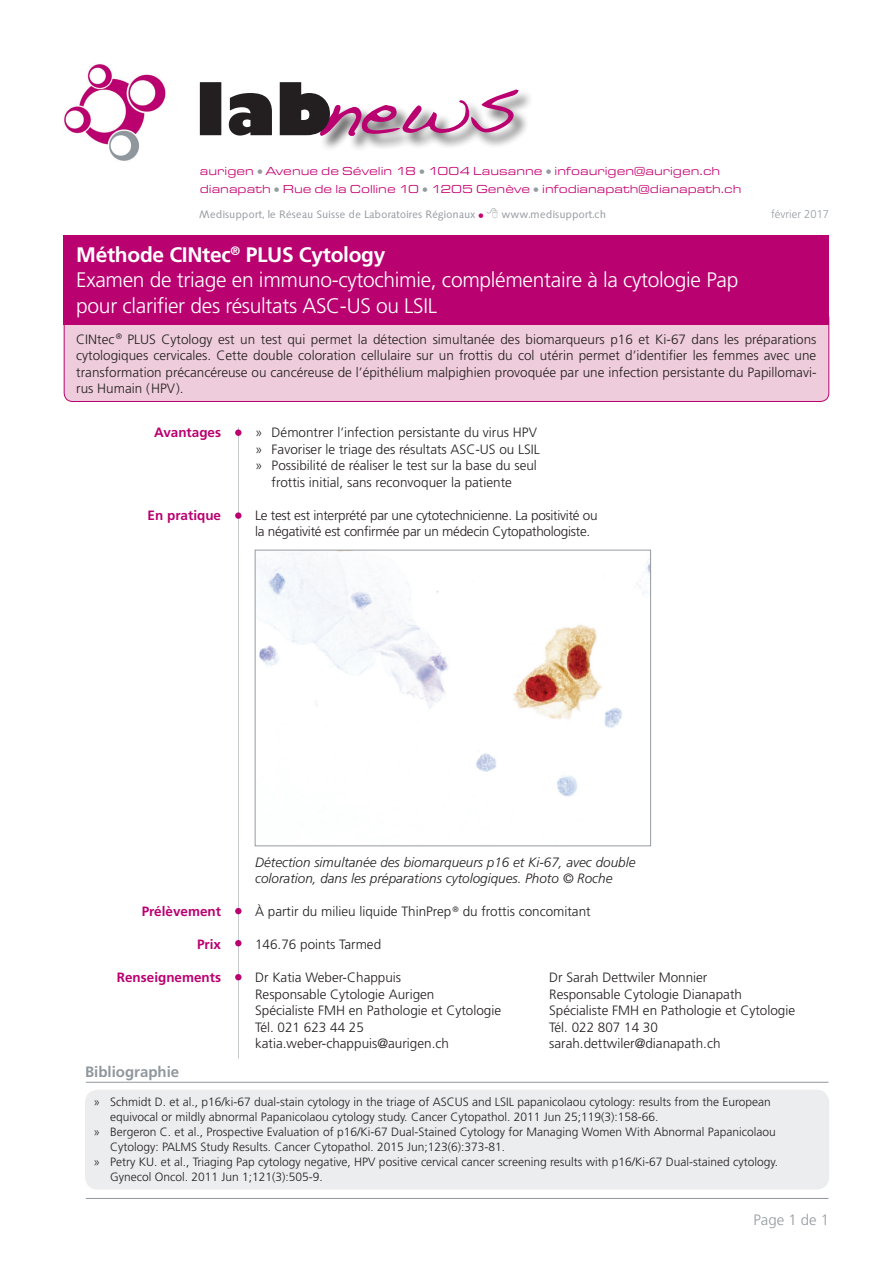
<style>
.page{position:relative;width:893px;height:1263px;background:#fff}
.page>*{position:absolute;margin:0;border:0;box-sizing:border-box;transform-origin:0 0}
.t1{font:300 21px/25.5px "Frutiger LT Std";letter-spacing:-.015em;color:#fff}
.t2{font:700 15px "Frutiger LT Std";color:#90979d}
.t3{font:300 15px "Frutiger LT Std";color:#959ca1}
.t4{font:300 13.5px/16.5px "Frutiger LT Std";color:#231f20;text-align:justify}
.t5{font:300 13.5px/16.5px "Frutiger LT Std";letter-spacing:-.02em;color:#231f20}
.t6{font:italic 300 13.5px/16.5px "Frutiger LT Std";color:#231f20}
.t7{font:700 13.5px "Frutiger LT Std";color:#ba0170}
.t8{font:300 12px "Frutiger LT Std";color:#231f20}
.t9{font:12px/18px "Eurostile T Regu Exte";color:#c60170}
.t10{font:11.25px "Saxony";color:#959ca1}
.t11{font:300 11.25px "Frutiger LT Std";color:#959ca1}
.s1{color:#c60170}
.s2{font-weight:700}
</style>
<div class="page">
<img style="left:64px;top:64px;width:102px;height:97px">
<div style="left:320px;top:90px;width:214px;height:62px;background:#231f20;opacity:.75"></div>
<svg style="left:200px;top:82px;width:319px;height:54px"></svg>
<hr style="left:238px;top:427px;width:1px;height:632px;background:#90979d">
<div style="left:64px;top:309px;width:765px;height:92px;background:#eeccdb;border-radius:9px"></div>
<div style="left:64px;top:309px;width:765px;height:93px;border:1px solid #ba0170;border-radius:9px"></div>
<div style="left:63px;top:235px;width:766px;height:89px;background:#ba0170"></div>
<div style="left:235px;top:429px;width:7px;height:7px;background:#ba0170;border-radius:50%"></div>
<div style="left:235px;top:512px;width:7px;height:7px;background:#ba0170;border-radius:50%"></div>
<div style="left:235px;top:908px;width:7px;height:6px;background:#ba0170;border-radius:50%"></div>
<div style="left:235px;top:940px;width:7px;height:6px;background:#ba0170;border-radius:50%"></div>
<div style="left:235px;top:974px;width:7px;height:6px;background:#ba0170;border-radius:50%"></div>
<img style="left:258px;top:552px;width:391px;height:245px">
<div style="left:255px;top:550px;width:396px;height:296px;border:1px solid #959ca1"></div>
<div style="left:85px;top:1090px;width:744px;height:99px;background:#ecedef;border-radius:13px"></div>
<hr style="left:86px;top:1082px;width:742px;height:1px;background:#90979d">
<hr style="left:86px;top:1198px;width:742px;height:1px;background:#90979d">
<p class="t9" style="left:200px;top:162px;width:543px">aurigen <sup>■</sup> Avenue de Sévelin 18 <sup>■</sup> 1004 Lausanne <sup>■</sup> infoaurigen@aurigen.ch dianapath <sup>■</sup> Rue de la Colline 10 <sup>■</sup> 1205 Genève <sup>■</sup> infodianapath@dianapath.ch</p>
<p class="t10" style="left:200px;top:208px;width:408px">Medisupport, le Réseau Suisse de Laboratoires Régionaux <span class="s1">■</span> www.medisupport.ch</p>
<p class="t11" style="left:771px;top:208px;width:59px">février 2017</p>
<h1 class="t1" style="left:76px;top:242px;width:664px"><span class="s2">Méthode CINtec</span><sup>®</sup> <span class="s2">PLUS Cytology<br></span>Examen de triage en immuno-cytochimie, complémentaire à la cytologie Pap pour clarifier des résultats ASC-US ou LSIL</h1>
<p class="t4" style="left:76px;top:331px;width:742px">CINtec <sup>®</sup> PLUS Cytology est un test qui permet la détection simultanée des biomarqueurs p16 et Ki-67 dans les préparations cytologiques cervicales. Cette double coloration cellulaire sur un frottis du col utérin permet d’identifier les femmes avec une transformation précancéreuse ou cancéreuse de l’épithélium malpighien provoquée par une infection persistante du Papillomavi&shy;rus Humain (HPV).</p>
<p class="t4" style="left:255px;top:425px;width:283px">» Démontrer l’infection persistante du virus HPV</p>
<p class="t4" style="left:255px;top:441px;width:286px">» Favoriser le triage des résultats ASC-US ou LSIL</p>
<p class="t4" style="left:255px;top:458px;width:283px">» Possibilité de réaliser le test sur la base du seul</p>
<p class="t4" style="left:272px;top:474px;width:242px">frottis initial, sans reconvoquer la patiente</p>
<p class="t5" style="left:255px;top:507px;width:344px">Le test est interprété par une cytotechnicienne. La positivité ou la négativité est confirmée par un médecin Cytopathologiste.</p>
<p class="t7" style="left:154px;top:425px;width:69px">Avantages</p>
<p class="t7" style="left:148px;top:507px;width:75px">En pratique</p>
<p class="t7" style="left:142px;top:903px;width:81px">Prélèvement</p>
<p class="t7" style="left:197px;top:936px;width:26px">Prix</p>
<p class="t7" style="left:117px;top:969px;width:106px">Renseignements</p>
<p class="t2" style="left:85px;top:1062px;width:96px">Bibliographie</p>
<p class="t6" style="left:255px;top:854px;width:382px">Détection simultanée des biomarqueurs p16 et Ki-67, avec double coloration, dans les préparations cytologiques. Photo © Roche</p>
<p class="t4" style="left:255px;top:903px;width:337px">À partir du milieu liquide ThinPrep <sup>®</sup> du frottis concomitant</p>
<p class="t4" style="left:255px;top:936px;width:128px">146.76 points Tarmed</p>
<p class="t4" style="left:255px;top:969px;width:148px">Dr Katia Weber-Chappuis</p>
<p class="t4" style="left:549px;top:969px;width:160px">Dr Sarah Dettwiler Monnier</p>
<p class="t4" style="left:255px;top:986px;width:181px">Responsable Cytologie Aurigen</p>
<p class="t4" style="left:549px;top:986px;width:194px">Responsable Cytologie Dianapath</p>
<p class="t4" style="left:255px;top:1002px;width:248px">Spécialiste FMH en Pathologie et Cytologie</p>
<p class="t4" style="left:549px;top:1002px;width:248px">Spécialiste FMH en Pathologie et Cytologie</p>
<p class="t4" style="left:255px;top:1019px;width:110px">Tél. 021 623 44 25</p>
<p class="t4" style="left:549px;top:1019px;width:110px">Tél. 022 807 14 30</p>
<p class="t4" style="left:255px;top:1035px;width:195px">katia.weber-chappuis@aurigen.ch</p>
<p class="t4" style="left:549px;top:1035px;width:173px">sarah.dettwiler@dianapath.ch</p>
<p class="t8" style="left:94px;top:1095px;width:679px">» Schmidt D. et al., p16/ki-67 dual-stain cytology in the triage of ASCUS and LSIL papanicolaou cytology: results from the European</p>
<p class="t8" style="left:110px;top:1110px;width:550px">equivocal or mildly abnormal Papanicolaou cytology study. Cancer Cytopathol. 2011 Jun 25;119(3):158-66.</p>
<p class="t8" style="left:94px;top:1125px;width:684px">» Bergeron C. et al., Prospective Evaluation of p16/Ki-67 Dual-Stained Cytology for Managing Women With Abnormal Papanicolaou</p>
<p class="t8" style="left:110px;top:1140px;width:397px">Cytology: PALMS Study Results. Cancer Cytopathol. 2015 Jun;123(6):373-81.</p>
<p class="t8" style="left:94px;top:1155px;width:686px">» Petry KU. et al., Triaging Pap cytology negative, HPV positive cervical cancer screening results with p16/Ki-67 Dual-stained cytology.</p>
<p class="t8" style="left:110px;top:1170px;width:214px">Gynecol Oncol. 2011 Jun 1;121(3):505-9.</p>
<p class="t3" style="left:753px;top:1211px;width:77px">Page 1 de 1</p>
</div>
